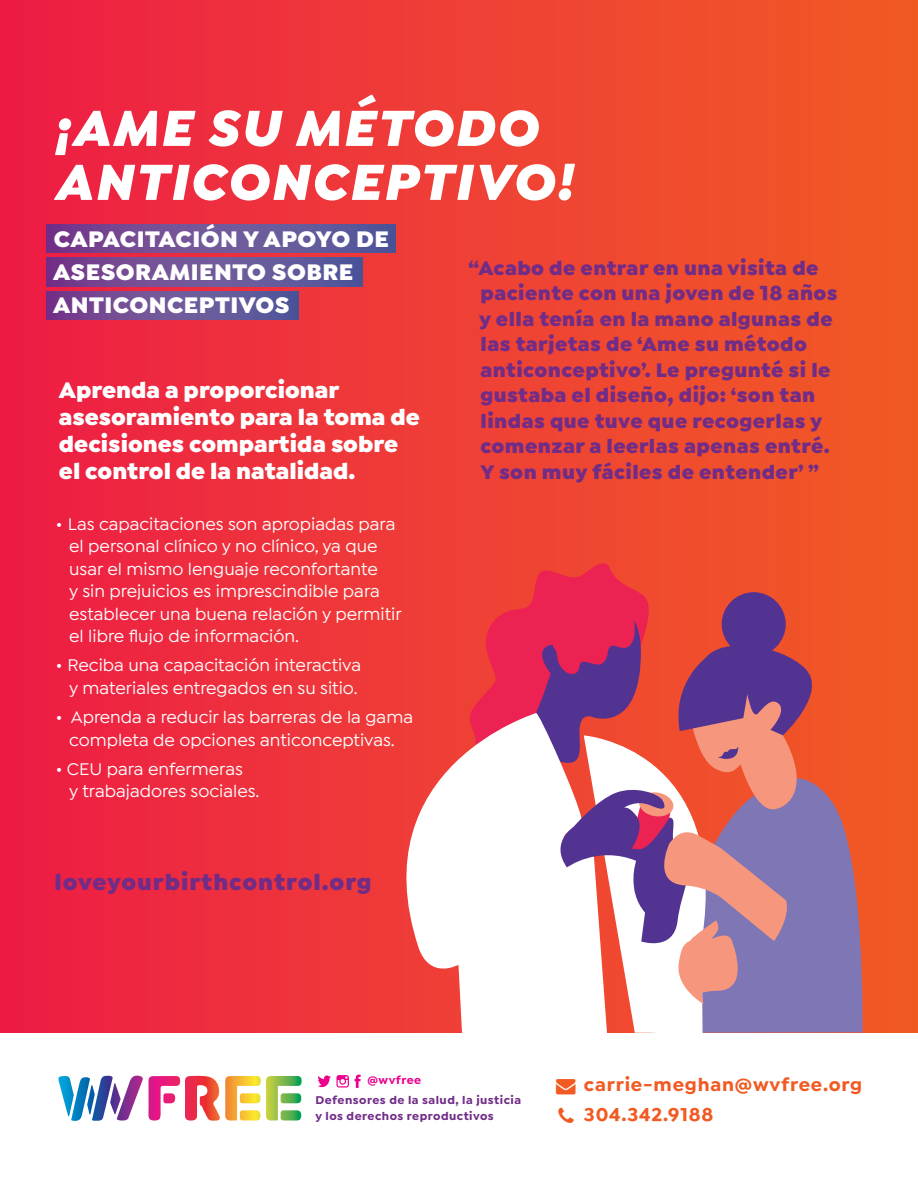
<style>
.page{position:relative;width:918px;height:1188px;background:#fff}
.page>*{position:absolute;margin:0;border:0;box-sizing:border-box;transform-origin:0 0}
.t1{font:italic 900 54px/54px "Isidora Sans";letter-spacing:.04em;color:#fff}
.t2{font:900 24px/27px "Isidora Sans";color:#fff}
.t3{font:900 24px/33px "Isidora Sans";letter-spacing:.02em;color:#fff}
.t4{font:900 24px "Isidora Sans";letter-spacing:.04em;color:#712c87}
.t5{font:900 21px/25.5px "Isidora Sans";letter-spacing:.02em;color:#712c87}
.t6{font:700 19.5px/29.2px "Isidora Sans";letter-spacing:.04em;color:#f15a22}
.t7{font:500 18px/22.5px "Isidora Sans";color:#fff}
.t8{font:700 12px/16.5px "Isidora Sans";letter-spacing:.04em;color:#712c87}
.t9{font:700 12px "Isidora Sans";letter-spacing:.04em;color:#ec008c}
</style>
<div class="page">
<div style="left:0;top:0;width:918px;height:1032px;background:linear-gradient(to right,#ed1e46,#f15c24)"></div>
<img style="left:58px;top:1076px;width:244px;height:45px">
<svg style="left:355px;top:1075px;width:6px;height:13px"></svg>
<svg style="left:318px;top:1075px;width:31px;height:13px"></svg>
<svg style="left:47px;top:224px;width:348px;height:28px;background:#6a5196"></svg>
<svg style="left:47px;top:258px;width:315px;height:28px;background:#6a5196"></svg>
<svg style="left:47px;top:291px;width:252px;height:29px;background:#6a5196"></svg>
<svg style="left:732px;top:755px;width:133px;height:278px;background:#a06c8b"></svg>
<svg style="left:607px;top:1004px;width:125px;height:29px"></svg>
<svg style="left:360px;top:711px;width:247px;height:322px;fill:#ef3d39"></svg>
<svg style="left:466px;top:562px;width:363px;height:442px"></svg>
<h1 class="t1" style="left:54px;top:101px;width:519px">¡AME SU MÉTODO<br>ANTICONCEPTIVO!</h1>
<h2 class="t3" style="left:53px;top:223px;width:337px">CAPACITACIÓN Y APOYO DE<br>ASESORAMIENTO SOBRE<br>ANTICONCEPTIVOS</h2>
<h2 class="t2" style="left:59px;top:376px;width:363px">Aprenda a proporcionar asesoramiento para la toma de decisiones compartida sobre el control de la natalidad.</h2>
<p class="t7" style="left:69px;top:512px;width:334px;text-indent:-14px">• Las capacitaciones son apropiadas para el personal clínico y no clínico, ya que usar el mismo lenguaje reconfortante<br>y sin prejuicios es imprescindible para establecer una buena relación y permitir el libre flujo de información.</p>
<p class="t7" style="left:56px;top:654px;width:307px;text-align:center">• Reciba una capacitación interactiva y materiales entregados en su sitio.</p>
<p class="t7" style="left:56px;top:706px;width:359px;text-align:center">• Aprenda a reducir las barreras de la gama completa de opciones anticonceptivas.</p>
<p class="t7" style="left:69px;top:758px;width:192px;text-indent:-14px">• CEU para enfermeras<br>y trabajadores sociales.</p>
<h2 class="t4" style="left:55px;top:867px;width:319px">loveyourbirthcontrol.org</h2>
<p class="t5" style="left:479px;top:255px;width:360px;text-indent:-11px">“Acabo de entrar en una visita de paciente con una joven de 18 años y ella tenía en la mano algunas de las tarjetas de ‘Ame su método anticonceptivo’. Le pregunté si le gustaba el diseño, dijo: ‘son tan lindas que tuve que recogerlas y comenzar a leerlas apenas entré.<br>Y son muy fáciles de entender’ ”</p>
<p class="t9" style="left:367px;top:1073px;width:55px">@wvfree</p>
<p class="t6" style="left:584px;top:1070px;width:280px;text-indent:-28px">→ carrie-meghan@wvfree.org<br>304.342.9188</p>
<p class="t8" style="left:316px;top:1092px;width:207px">Defensores de la salud, la justicia y los derechos reproductivos</p>
</div>
